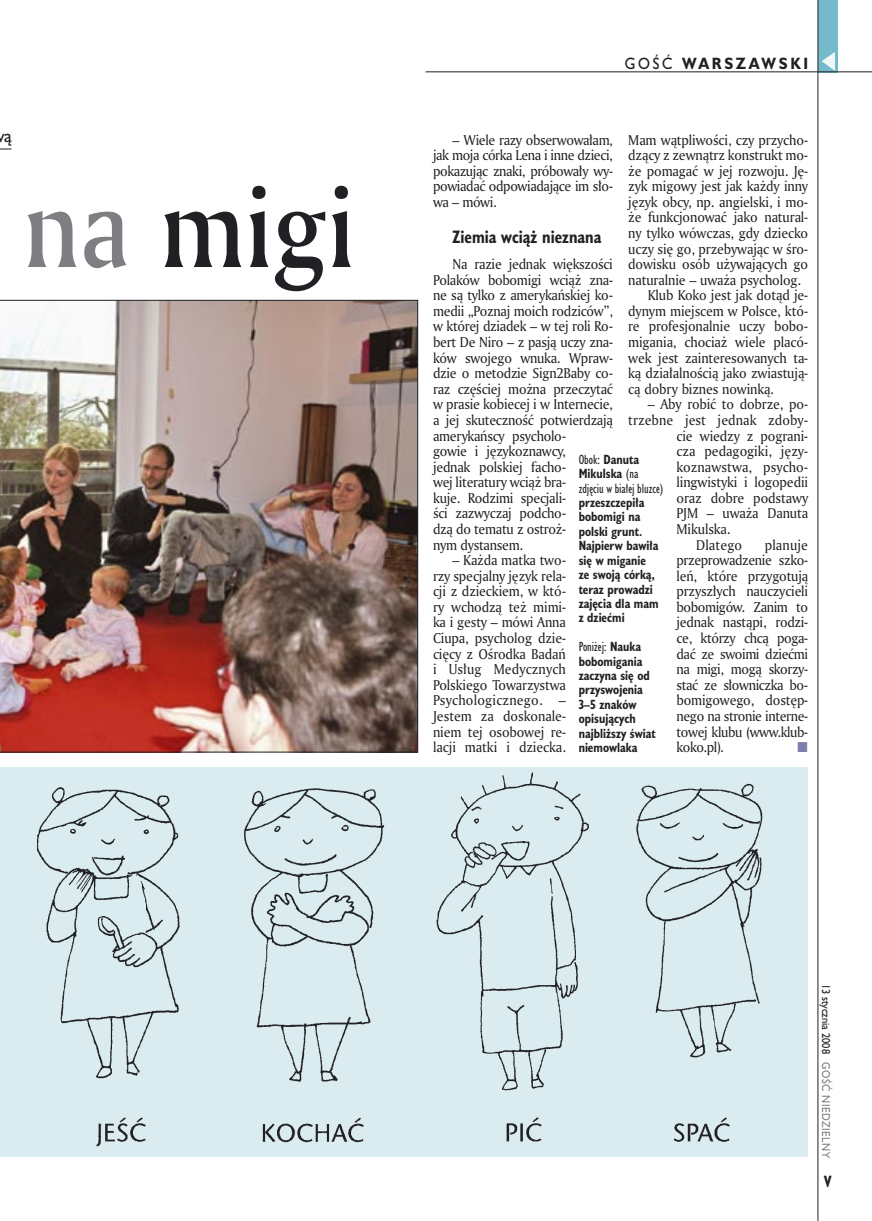
<style>
.page{position:relative;width:872px;height:1221px;background:#fff}
.page>*{position:absolute;margin:0;border:0;box-sizing:border-box;transform-origin:0 0}
.t1{font:108px "Amerigo Md PL";color:#212125;scale:.9 1}
._04_srodtytul_HuCB_11_pt{font:700 16.5px "Humanst 521 Cn PL";color:#212125;scale:.94 1}
.t2{font:16.5px "Humanst 521 PL";color:#212125;scale:.94 1}
.t3{font:700 15px "Humanst 521 PL";letter-spacing:.2em;color:#212125;scale:.9 1}
.t4{font:700 15px "Humanst 521 Cn PL";color:#212125;scale:.94 1}
._01_body_tekst{font:13.8px/15.6px "Amerigo PL";letter-spacing:-.02em;color:#212125;text-align:justify;scale:.94 1}
._01_body_tekst-2{font:13.8px "Amerigo PL";letter-spacing:.005em;color:#212125;scale:.94 1}
._01_body_tekst-3{font:13.8px "Amerigo PL";letter-spacing:.01em;color:#212125;scale:.94 1}
._09_podpis_zdjecia_HuCnB{font:700 12.3px/14.4px "Humanst 521 Cn PL";color:#212125;scale:.94 1}
.t5{font:10.5px "Humanst 521 PL";letter-spacing:.05em;color:#7f7f83;scale:.9 1}
.t6{font:10.5px "Humanst 521 PL";color:#212125;scale:.9 1}
.s1{color:#7f7f83}
.s2{font-weight:400}
</style>
<div class="page">
<div style="left:818px;top:0;width:19px;height:72px;background:#75baca"></div>
<svg style="left:821px;top:52px;width:14px;height:19px"></svg>
<hr style="left:425px;top:72px;width:447px;height:1px;background:#212125">
<hr style="left:817px;top:0;width:1px;height:1220px;background:#212125">
<div style="left:0;top:767px;width:808px;height:389px;background:#dbecf1"></div>
<img style="left:0;top:300px;width:418px;height:452px">
<img style="left:37px;top:787px;width:143px;height:359px">
<img style="left:244px;top:788px;width:141px;height:355px">
<img style="left:436px;top:772px;width:153px;height:370px">
<img style="left:636px;top:783px;width:127px;height:359px">
<p class="t2" style="left:4px;top:124px;width:9px">ą</p>
<h1 class="t1" style="left:23px;top:156px;width:370px"><span class="s1">na</span> migi</h1>
<p class="t3" style="left:625px;top:53px;width:205px"><span class="s2">GOŚĆ</span> WARSZAWSKI</p>
<p class="_01_body_tekst" style="left:433px;top:131px;width:193px;text-indent:20px">– Wiele razy obserwowałam, jak moja córka Lena i inne dzieci, pokazując znaki, próbowały wy&shy;powiadać odpowiadające im sło&shy;wa – mówi.</p>
<p class="_04_srodtytul_HuCB_11_pt" style="left:452px;top:225px;width:160px">Ziemia wciąż nieznana</p>
<p class="_01_body_tekst" style="left:433px;top:256px;width:193px;text-align:left;text-indent:20px">Na razie jednak większości<br>Polaków bobomigi wciąż zna&shy;ne są tylko z amerykańskiej ko&shy;medii „Poznaj moich rodziców”, w której dziadek – w tej roli Ro&shy;bert De Niro – z pasją uczy zna&shy;ków swojego wnuka. Wpraw&shy;dzie o metodzie Sign2Baby co&shy;raz częściej można przeczytać w prasie kobiecej i w Internecie, a jej skuteczność potwierdzają amerykańscy psycholo-<br>gowie i językoznawcy,<br>jednak polskiej facho-<br>wej literatury wciąż bra-<br>kuje. Rodzimi specjali-<br>ści zazwyczaj podcho-<br>dzą do tematu z ostroż-<br>nym dystansem.</p>
<p class="_01_body_tekst" style="left:433px;top:552px;width:143px;text-indent:20px">– Każda matka two&shy;rzy specjalny język rela&shy;cji z dzieckiem, w któ&shy;ry wchodzą też mimi&shy;ka i gesty – mówi Anna Ciupa, psycholog dzie&shy;cięcy z Ośrodka Badań i Usług Medycznych Polskiego Towarzystwa Psychologicznego. – Jestem za doskonale&shy;niem tej osobowej re&shy;lacji matki i dziecka.</p>
<p class="_01_body_tekst" style="left:628px;top:131px;width:193px">Mam wątpliwości, czy przycho&shy;dzący z zewnątrz konstrukt mo&shy;że pomagać w jej rozwoju. Ję&shy;zyk migowy jest jak każdy inny język obcy, np. angielski, i mo&shy;że funkcjonować jako natural&shy;ny tylko wówczas, gdy dziecko uczy się go, przebywając w śro&shy;dowisku osób używających go naturalnie – uważa psycholog.</p>
<p class="_01_body_tekst" style="left:628px;top:287px;width:193px;text-indent:20px">Klub Koko jest jak dotąd je&shy;dynym miejscem w Polsce, któ&shy;re profesjonalnie uczy bobo&shy;migania, chociaż wiele placó&shy;wek jest zainteresowanych ta&shy;ką działalnością jako zwiastują&shy;cą dobry biznes nowinką.</p>
<p class="_01_body_tekst" style="left:648px;top:396px;width:172px">– Aby robić to dobrze, po-</p>
<p class="_01_body_tekst-2" style="left:628px;top:411px;width:193px">trzebne jest jednak zdoby-</p>
<p class="_01_body_tekst" style="left:676px;top:427px;width:141px">cie wiedzy z pograni-</p>
<p class="_01_body_tekst" style="left:676px;top:443px;width:141px">cza pedagogiki, języ-</p>
<p class="_01_body_tekst-2" style="left:676px;top:457px;width:141px">koznawstwa, psycho-</p>
<p class="_01_body_tekst" style="left:676px;top:474px;width:142px">lingwistyki i logopedii</p>
<p class="_01_body_tekst" style="left:676px;top:489px;width:142px">oraz dobre podstawy</p>
<p class="_01_body_tekst" style="left:676px;top:505px;width:141px">PJM – uważa Danuta</p>
<p class="_01_body_tekst" style="left:676px;top:521px;width:59px">Mikulska.</p>
<p class="_01_body_tekst-3" style="left:696px;top:535px;width:51px">Dlatego</p>
<p class="_09_podpis_zdjecia_HuCnB" style="left:578px;top:451px;width:92px"><span class="s2">Obok:</span> Danuta<br>Mikulska <span class="s2">(na zdjęciu w białej bluzce) </span>przeszczepiła bobomigi na polski grunt.<br>Najpierw bawiła się w miganie<br>ze swoją córką, teraz prowadzi zajęcia dla mam z dziećmi</p>
<p class="_09_podpis_zdjecia_HuCnB" style="left:578px;top:639px;width:83px"><span class="s2">Poniżej:</span> Nauka bobomigania zaczyna się od przyswojenia<br>3–5 znaków opisujących najbliższy świat niemowlaka</p>
<p class="_01_body_tekst" style="left:676px;top:536px;width:142px;text-indent:88px">planuje przeprowadzenie szko&shy;leń, które przygotują przyszłych nauczycieli bobomigów. Zanim to jednak nastąpi, rodzi&shy;ce, którzy chcą poga&shy;dać ze swoimi dziećmi na migi, mogą skorzy&shy;stać ze słowniczka bo&shy;bomigowego, dostęp&shy;nego na stronie interne&shy;towej klubu (www.klub&shy;koko.pl).</p>
<p class="t6" style="left:833px;top:983px;width:79px;rotate:90deg">13 stycznia 2008</p>
<p class="t5" style="left:833px;top:1062px;width:108px;rotate:90deg">GOŚĆ NIEDZIELNY</p>
<p class="t4" style="left:824px;top:1171px;width:9px">V</p>
</div>
